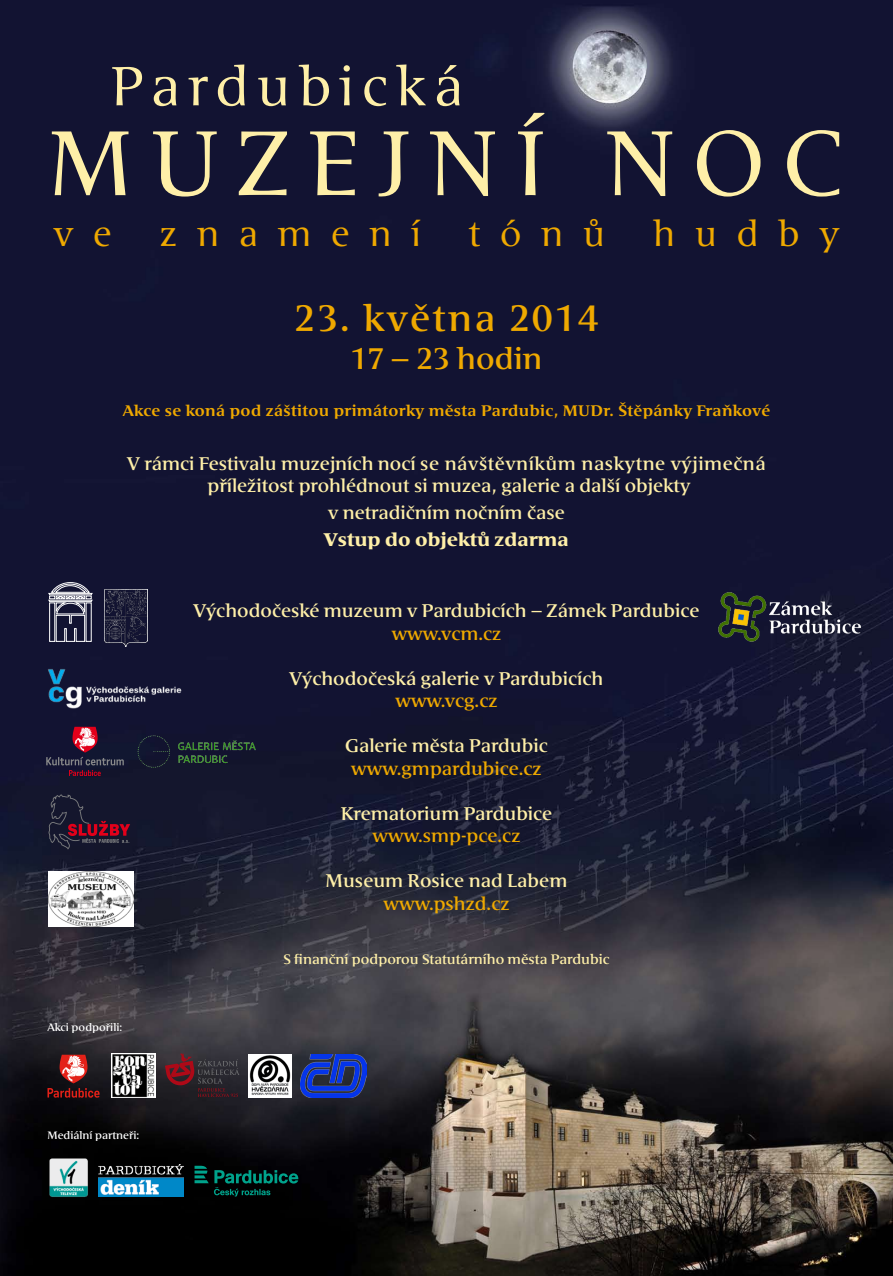
<style>
.page{position:relative;width:893px;height:1276px;background:#fff}
.page>*{position:absolute;margin:0;border:0;box-sizing:border-box;transform-origin:0 0}
.t1{font:90px "Areplos Book Pro";letter-spacing:.22em;color:#feefa8}
.t2{font:54px "Areplos Book Pro";letter-spacing:.15em;color:#feefa8}
.t3{font:36px "Areplos Text Pro";letter-spacing:.07em;color:#efa900}
.t4{font:35.25px "Areplos Book Pro";letter-spacing:.56em;color:#efa900}
.t5{font:29.25px "Areplos Text Pro";color:#efa900}
.t6{font:18px/21.8px "Areplos Text Pro";color:#feefa8;text-align:center}
.t7{font:18px "Areplos Text Pro";color:#efa900}
.t8{font:700 18px "Areplos Text Pro";color:#feefa8}
.t9{font:700 15px "Areplos Book Pro";letter-spacing:.025em;color:#efa900}
.t10{font:13.5px "Areplos Text Pro";color:#feefa8}
.t11{font:10.5px "Areplos Text Pro";color:#fff}
</style>
<div class="page">
<img style="left:0;top:0;width:893px;height:1276px">
<svg style="left:47px;top:1054px;width:53px;height:43px"></svg>
<img style="left:111px;top:1054px;width:44px;height:43px">
<svg style="left:48px;top:582px;width:45px;height:60px"></svg>
<img style="left:47px;top:1156px;width:42px;height:42px">
<img style="left:134px;top:731px;width:138px;height:42px">
<img style="left:49px;top:871px;width:85px;height:56px">
<img style="left:105px;top:590px;width:42px;height:56px">
<svg style="left:165px;top:1053px;width:75px;height:44px"></svg>
<img style="left:712px;top:587px;width:177px;height:59px">
<img style="left:249px;top:1054px;width:43px;height:43px">
<svg style="left:195px;top:1165px;width:103px;height:31px"></svg>
<svg style="left:46px;top:727px;width:78px;height:49px"></svg>
<img style="left:40px;top:662px;width:149px;height:53px">
<svg style="left:49px;top:794px;width:81px;height:55px"></svg>
<img style="left:98px;top:1164px;width:85px;height:32px">
<img style="left:301px;top:1054px;width:66px;height:43px">
<h2 class="t2" style="left:111px;top:54px;width:353px">Pardubická</h2>
<h1 class="t1" style="left:48px;top:110px;width:797px">Muzejní noc</h1>
<h3 class="t4" style="left:53px;top:212px;width:60px">v e</h3>
<h3 class="t4" style="left:160px;top:212px;width:262px">znamení</h3>
<h3 class="t4" style="left:469px;top:212px;width:138px">tónů</h3>
<h3 class="t4" style="left:653px;top:212px;width:188px">hudby</h3>
<h3 class="t3" style="left:294px;top:297px;width:306px">23. května 2014</h3>
<h3 class="t5" style="left:351px;top:341px;width:193px">17 – 23 hodin</h3>
<p class="t9" style="left:123px;top:401px;width:649px">Akce se koná pod záštitou primátorky města Pardubic, MUDr. Štěpánky Fraňkové</p>
<p class="t6" style="left:127px;top:453px;width:640px">V rámci Festivalu muzejních nocí se návštěvníkům naskytne výjimečná příležitost prohlédnout si muzea, galerie a další objekty</p>
<p class="t6" style="left:328px;top:502px;width:238px">v netradičním nočním čase</p>
<p class="t8" style="left:324px;top:528px;width:246px">Vstup do objektů zdarma</p>
<p class="t6" style="left:194px;top:600px;width:507px">Východočeské muzeum v Pardubicích – Zámek Pardubice</p>
<p class="t7" style="left:392px;top:622px;width:111px">www.vcm.cz</p>
<p class="t6" style="left:290px;top:667px;width:315px">Východočeská galerie v Pardubicích</p>
<p class="t7" style="left:395px;top:690px;width:104px">www.vcg.cz</p>
<p class="t6" style="left:345px;top:735px;width:204px">Galerie města Pardubic</p>
<p class="t7" style="left:351px;top:757px;width:192px">www.gmpardubice.cz</p>
<p class="t6" style="left:341px;top:802px;width:213px">Krematorium Pardubice</p>
<p class="t7" style="left:373px;top:825px;width:149px">www.smp-pce.cz</p>
<p class="t6" style="left:326px;top:870px;width:243px">Museum Rosice nad Labem</p>
<p class="t7" style="left:383px;top:892px;width:128px">www.pshzd.cz</p>
<p class="t11" style="left:47px;top:1021px;width:76px">Akci podpořili:</p>
<p class="t11" style="left:47px;top:1129px;width:93px">Mediální partneři:</p>
<p class="t10" style="left:283px;top:950px;width:328px">S finanční podporou Statutárního města Pardubic</p>
</div>
